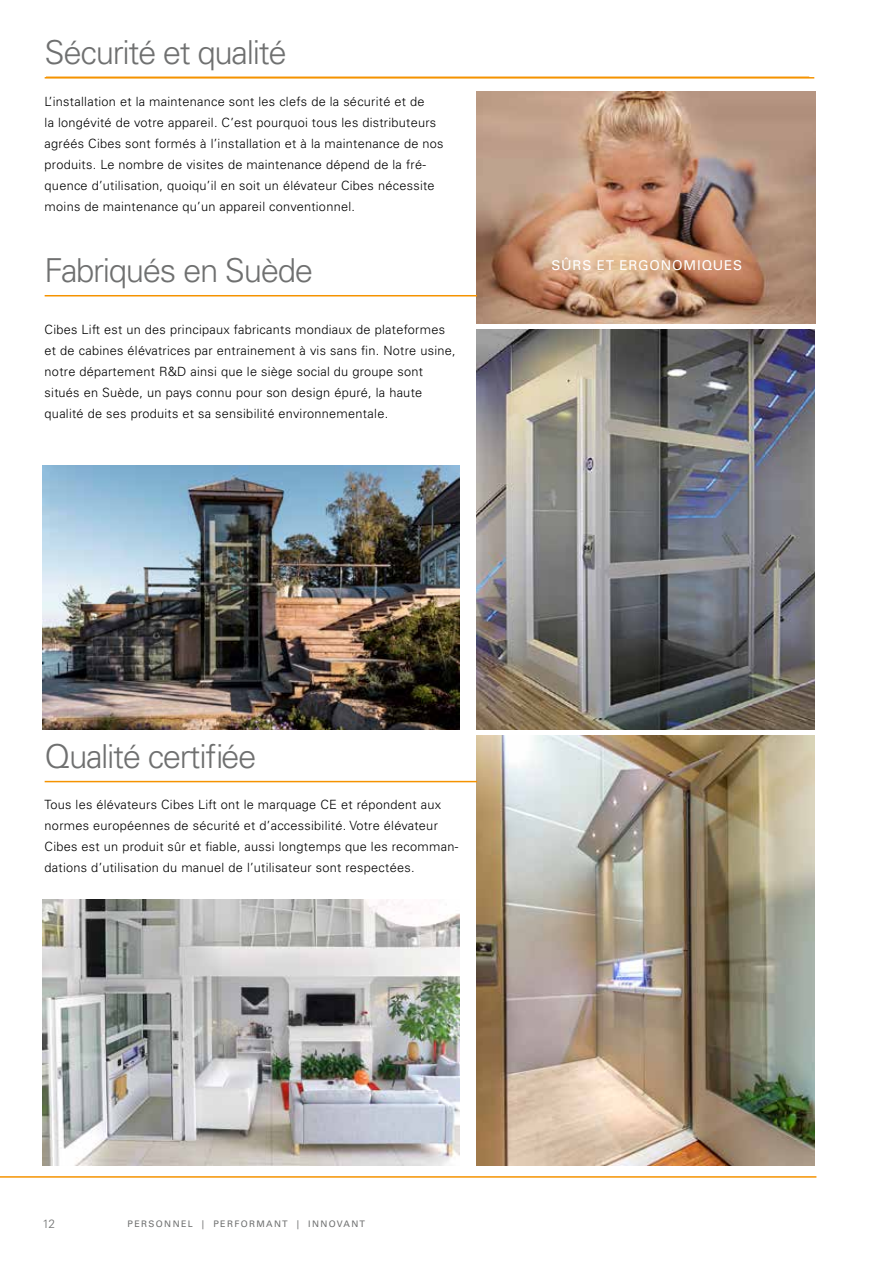
<style>
.page{position:relative;width:893px;height:1263px;background:#fff}
.page>*{position:absolute;margin:0;border:0;box-sizing:border-box;transform-origin:0 0}
.t1{font:300 33px "Univers LT Std";letter-spacing:-.04em;color:#6f7070}
.t2{font:13.5px "Univers LT Std";letter-spacing:.06em;color:#fff}
.t3{font:300 12.75px/21px "Univers LT Std";letter-spacing:.02em;color:#000}
.t4{font:300 12px "Univers LT Std";color:#6f7070}
.t5{font:9px "Univers LT Std";letter-spacing:.15em;color:#6f7070}
.s1{font-family:"Univers Com 55 Roman"}
</style>
<div class="page">
<hr style="left:0;top:1176px;width:816px;height:2px;background:#f59300">
<img style="left:43px;top:465px;width:416px;height:265px">
<img style="left:43px;top:899px;width:416px;height:266px">
<img style="left:477px;top:330px;width:338px;height:399px">
<img style="left:476px;top:736px;width:338px;height:429px">
<img style="left:477px;top:91px;width:338px;height:232px">
<hr style="left:45px;top:781px;width:432px;height:1px;background:#f59300">
<hr style="left:45px;top:77px;width:769px;height:2px;background:#f59300">
<hr style="left:45px;top:295px;width:432px;height:1px;background:#f59300">
<h1 class="t1" style="left:45px;top:33px;width:244px">Sécurité et qualité</h1>
<p class="t3" style="left:45px;top:91px;width:400px">L’installation et la maintenance sont les clefs de la sécurité et de<br>la longévité de votre appareil. C’est pourquoi tous les distributeurs agréés Cibes sont formés à l’installation et à la maintenance de nos produits. Le nombre de visites de maintenance dépend de la fré&shy;quence d’utilisation, quoiqu’il en soit un élévateur Cibes nécessite moins de maintenance qu’un appareil conventionnel.</p>
<h1 class="t1" style="left:45px;top:251px;width:270px">Fabriqués en Suède</h1>
<p class="t3" style="left:45px;top:319px;width:413px">Cibes Lift est un des principaux fabricants mondiaux de plateformes et de cabines élévatrices par entrainement à vis sans fin. Notre usine, notre département R&amp;D ainsi que le siège social du groupe sont situés en Suède, un pays connu pour son design épuré, la haute qualité de ses produits et sa sensibilité environnementale.</p>
<p class="t2" style="left:551px;top:257px;width:192px">SÛRS ET ERGONOMIQUES</p>
<h1 class="t1" style="left:45px;top:736px;width:213px">Qualité certifiée</h1>
<p class="t3" style="left:45px;top:794px;width:415px">Tous les élévateurs Cibes Lift ont le marquage CE et répondent aux normes européennes de sécurité et d’accessibilité. Votre élévateur Cibes est un produit sûr et fiable, aussi longtemps que les recomman&shy;dations d’utilisation du manuel de l’utilisateur sont respectées.</p>
<p class="t4" style="left:43px;top:1216px;width:14px">12</p>
<p class="t5" style="left:128px;top:1218px;width:239px">PERSONNEL <span class="s1">|</span> PERFORMANT <span class="s1">|</span> INNOVANT</p>
</div>
